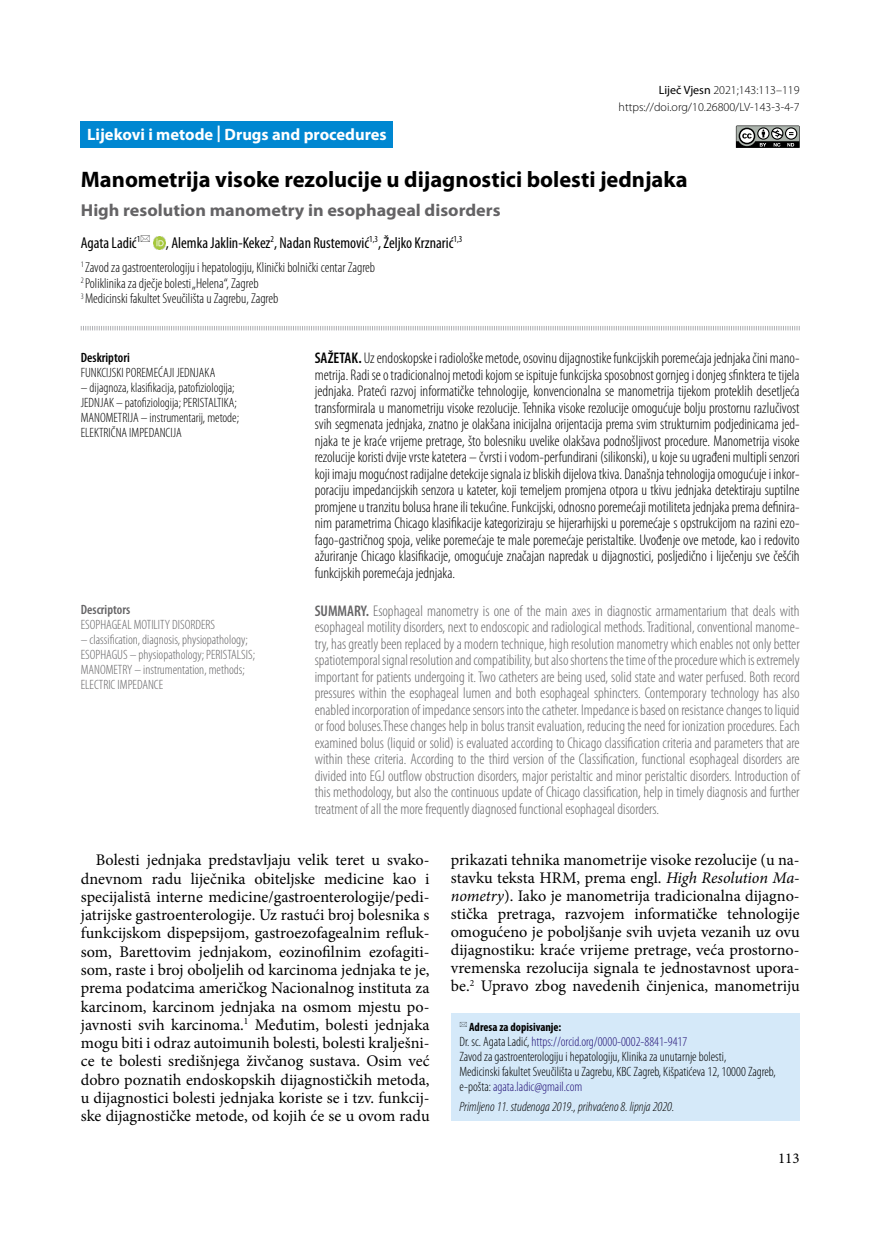
<style>
.page{position:relative;width:872px;height:1234px;background:#fff}
.page>*{position:absolute;margin:0;border:0;box-sizing:border-box;transform-origin:0 0}
.t1{font:700 22.5px "Myriad Pro";color:#000}
.t2{font:700 17.25px "Myriad Pro";color:#646365;scale:1.05 1}
.t3{font:700 16.5px "Myriad Pro";color:#fff}
.t4{font:16.2px/18.3px "Minion Pro";color:#000;text-align:justify}
.t5{font:condensed 15.75px "Myriad Pro";color:#000}
.t6{font:300 condensed 15.45px/16.5px "Myriad Pro";color:#000;text-align:justify}
.t7{font:300 condensed 15.45px/16.5px "Myriad Pro";color:#646365;text-align:justify}
.t8{font:15px "Minion Pro";color:#000}
.t9{font:300 condensed 14.25px/15.8px "Myriad Pro";color:#000}
.t10{font:300 condensed 13.5px/15px "Myriad Pro";color:#000}
.t11{font:300 condensed 13.5px/15px "Myriad Pro";color:#646365}
.t12{font:italic 300 condensed 13.5px "Myriad Pro";color:#000}
.t13{font:600 condensed 13.5px "Myriad Pro";color:#000}
.t14{font:600 condensed 13.5px "Myriad Pro";color:#646365}
.t15{font:300 12px/16.5px "Myriad Pro";color:#000;text-align:right}
.t16{font:700 condensed 12px "Myriad Pro";color:#000}
.s1{font-weight:400}
.s2{font-weight:600}
.s3{font-style:italic}
.s4{color:#231177}
</style>
<div class="page">
<svg style="left:736px;top:125px;width:63px;height:23px"></svg>
<div style="left:451px;top:1013px;width:348px;height:107px;background:#d5e9f9"></div>
<div style="left:81px;top:121px;width:312px;height:27px;background:#0087d1"></div>
<svg style="left:80px;top:326px;width:720px;height:5px"></svg>
<svg style="left:153px;top:236px;width:13px;height:13px"></svg>
<p class="t3" style="left:87px;top:123px;width:301px">Lijekovi i metode | Drugs and procedures</p>
<p class="t15" style="left:618px;top:82px;width:182px"><span class="s1">Liječ Vjesn</span> 2021;143:113–119 https://doi.org/10.26800/LV-143-3-4-7</p>
<h1 class="t1" style="left:81px;top:165px;width:608px">Manometrija visoke rezolucije u dijagnostici bolesti jednjaka</h1>
<p class="t2" style="left:81px;top:199px;width:401px">High resolution manometry in esophageal disorders</p>
<p class="t5" style="left:81px;top:233px;width:61px">Agata Ladić<sup>1</sup></p>
<p class="t5" style="left:166px;top:233px;width:298px">, Alemka Jaklin-Kekez<sup>2</sup>, Nadan Rustemović<sup>1,3</sup>, Željko Krznarić<sup>1,3</sup></p>
<p class="t9" style="left:81px;top:259px;width:296px"><sup>1</sup> Zavod za gastroenterologiju i hepatologiju, Klinički bolnički centar Zagreb<br><sup>2</sup> Poliklinika za dječje bolesti „Helena“, Zagreb<br><sup>3</sup> Medicinski fakultet Sveučilišta u Zagrebu, Zagreb</p>
<p class="t13" style="left:81px;top:349px;width:50px">Deskriptori</p>
<p class="t10" style="left:81px;top:365px;width:136px">FUNKCIJSKI POREMEĆAJI JEDNJAKA</p>
<p class="t10" style="left:81px;top:380px;width:160px">– dijagnoza, klasifikacija, patofiziologija; JEDNJAK – patofiziologija; PERISTALTIKA; MANOMETRIJA – instrumentarij, metode; ELEKTRIČNA IMPEDANCIJA</p>
<p class="t6" style="left:315px;top:350px;width:486px"><span class="s2">SAŽETAK.</span> Uz endoskopske i radiološke metode, osovinu dijagnostike funkcijskih poremećaja jednjaka čini mano&shy;metrija. Radi se o tradicionalnoj metodi kojom se ispituje funkcijska sposobnost gornjeg i donjeg sfinktera te tijela jednjaka. Prateći razvoj informatičke tehnologije, konvencionalna se manometrija tijekom proteklih desetljeća transformirala u manometriju visoke rezolucije. Tehnika visoke rezolucije omogućuje bolju prostornu razlučivost svih segmenata jednjaka, znatno je olakšana inicijalna orijentacija prema svim strukturnim podjedinicama jed&shy;njaka te je kraće vrijeme pretrage, što bolesniku uvelike olakšava podnošljivost procedure. Manometrija visoke rezolucije koristi dvije vrste katetera – čvrsti i vodom-perfundirani (silikonski), u koje su ugrađeni multipli senzori koji imaju mogućnost radijalne detekcije signala iz bliskih dijelova tkiva. Današnja tehnologija omogućuje i inkor&shy;poraciju impedancijskih senzora u kateter, koji temeljem promjena otpora u tkivu jednjaka detektiraju suptilne promjene u tranzitu bolusa hrane ili tekućine. Funkcijski, odnosno poremećaji motiliteta jednjaka prema definira&shy;nim parametrima Chicago klasifikacije kategoriziraju se hijerarhijski u poremećaje s opstrukcijom na razini ezo&shy;fago-gastričnog spoja, velike poremećaje te male poremećaje peristaltike. Uvođenje ove metode, kao i redovito ažuriranje Chicago klasifikacije, omogućuje značajan napredak u dijagnostici, posljedično i liječenju sve češćih funkcijskih poremećaja jednjaka.</p>
<p class="t7" style="left:315px;top:602px;width:486px"><span class="s2">SUMMARY.</span> Esophageal manometry is one of the main axes in diagnostic armamentarium that deals with esophageal motility disorders, next to endoscopic and radiological methods. Traditional, conventional manome&shy;try, has greatly been replaced by a modern technique, high resolution manometry which enables not only better spatiotemporal signal resolution and compatibility, but also shortens the time of the procedure which is extremely important for patients undergoing it. Two catheters are being used, solid state and water perfused. Both record pressures within the esophageal lumen and both esophageal sphincters. Contemporary technology has also enabled incorporation of impedance sensors into the catheter. Impedance is based on resistance changes to liquid or food boluses.These changes help in bolus transit evaluation, reducing the need for ionization procedures. Each examined bolus (liquid or solid) is evaluated according to Chicago classification criteria and parameters that are within these criteria. According to the third version of the Classification, functional esophageal disorders are divided into EGJ outflow obstruction disorders, major peristaltic and minor peristaltic disorders. Introduction of this methodology, but also the continuous update of Chicago classification, help in timely diagnosis and further treatment of all the more frequently diagnosed functional esophageal disorders.</p>
<p class="t4" style="left:81px;top:850px;width:350px;text-indent:15px">Bolesti jednjaka predstavljaju velik teret u svako&shy;dnevnom radu liječnika obiteljske medicine kao i specijalistā interne medicine/gastroenterologije/pedi&shy;jatrijske gastroenterologije. Uz rastući broj bolesnika s funkcijskom dispepsijom, gastroezofagealnim refluk&shy;som, Barettovim jednjakom, eozinofilnim ezofagiti&shy;som, raste i broj oboljelih od karcinoma jednjaka te je, prema podatcima američkog Nacionalnog instituta za karcinom, karcinom jednjaka na osmom mjestu po&shy;javnosti svih karcinoma.<sup>1</sup> Međutim, bolesti jednjaka mogu biti i odraz autoimunih bolesti, bolesti kralješni&shy;ce te bolesti središnjega živčanog sustava. Osim već dobro poznatih endoskopskih dijagnostičkih metoda, u dijagnostici bolesti jednjaka koriste se i tzv. funkcij&shy;ske dijagnostičke metode, od kojih će se u ovom radu</p>
<p class="t4" style="left:451px;top:851px;width:350px">prikazati tehnika manometrije visoke rezolucije (u na&shy;stavku teksta HRM, prema engl. <span class="s3">High Resolution Ma&shy;nometry</span>). Iako je manometrija tradicionalna dijagno&shy;stička pretraga, razvojem informatičke tehnologije omogućeno je poboljšanje svih uvjeta vezanih uz ovu dijagnostiku: kraće vrijeme pretrage, veća prostorno&shy;vremenska rezolucija signala te jednostavnost upora&shy;be.<sup>2</sup> Upravo zbog navedenih činjenica, manometriju</p>
<p class="t14" style="left:81px;top:601px;width:51px">Descriptors</p>
<p class="t11" style="left:81px;top:617px;width:136px">ESOPHAGEAL MOTILITY DISORDERS</p>
<p class="t11" style="left:81px;top:632px;width:176px">– classification, diagnosis, physiopathology; ESOPHAGUS – physiopathology; PERISTALSIS; MANOMETRY – instrumentation, methods; ELECTRIC IMPEDANCE</p>
<p class="t16" style="left:469px;top:1019px;width:94px">Adresa za dopisivanje:</p>
<p class="t10" style="left:459px;top:1033px;width:318px">Dr. sc. Agata Ladić, <span class="s4">https://orcid.org/0000-0002-8841-9417<br></span>Zavod za gastroenterologiju i hepatologiju, Klinika za unutarnje bolesti,<br>Medicinski fakultet Sveučilišta u Zagrebu, KBC Zagreb, Kišpatićeva 12, 10000 Zagreb, e-pošta: <span class="s4">agata.ladic@gmail.com</span></p>
<p class="t12" style="left:459px;top:1097px;width:216px">Primljeno 11. studenoga 2019., prihvaćeno 8. lipnja 2020.</p>
<p class="t8" style="left:778px;top:1147px;width:23px">113</p>
</div>
